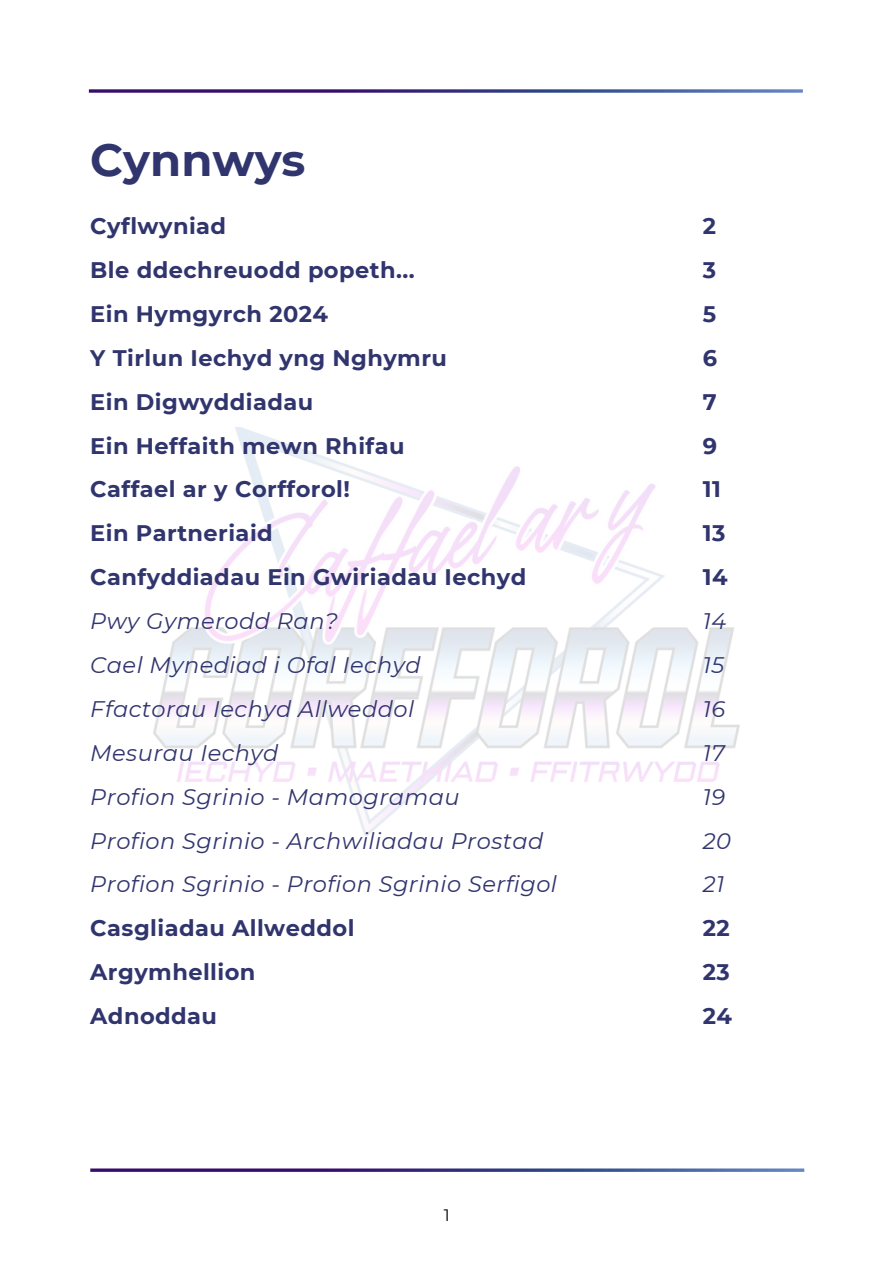
<style>
.page{position:relative;width:894px;height:1264px;background:#fff}
.page>*{position:absolute;margin:0;border:0;box-sizing:border-box;transform-origin:0 0}
.t1{font:700 45px "Montserrat";color:#31356e}
.t2{font:700 22.5px "Montserrat";letter-spacing:.02em;color:#31356e}
.t3{font:italic 22.5px "Montserrat";letter-spacing:.02em;color:#31356e}
.t4{font:16.5px "Montserrat";color:#000}
</style>
<div class="page">
<img style="left:153px;top:427px;width:586px;height:408px">
<svg style="left:89px;top:89px;width:713px;height:4px;background:#595396"></svg>
<p class="t1" style="left:90px;top:132px;width:217px">Cynnwys</p>
<h1 class="t2" style="left:90px;top:212px;width:137px">Cyflwyniad</h1>
<p class="t2" style="left:90px;top:256px;width:326px">Ble ddechreuodd popeth...</p>
<p class="t2" style="left:90px;top:300px;width:239px">Ein Hymgyrch 2024</p>
<p class="t2" style="left:90px;top:344px;width:358px">Y Tirlun Iechyd yng Nghymru</p>
<p class="t2" style="left:90px;top:388px;width:224px">Ein Digwyddiadau</p>
<p class="t2" style="left:90px;top:432px;width:315px">Ein Heffaith mewn Rhifau</p>
<p class="t2" style="left:90px;top:475px;width:261px">Caffael ar y Corfforol!</p>
<p class="t2" style="left:90px;top:519px;width:184px">Ein Partneriaid</p>
<p class="t2" style="left:90px;top:563px;width:437px">Canfyddiadau Ein Gwiriadau Iechyd</p>
<p class="t3" style="left:90px;top:607px;width:249px">Pwy Gymerodd Ran?</p>
<p class="t3" style="left:90px;top:651px;width:332px">Cael Mynediad i Ofal Iechyd</p>
<p class="t3" style="left:90px;top:695px;width:325px">Ffactorau Iechyd Allweddol</p>
<p class="t3" style="left:90px;top:739px;width:190px">Mesurau Iechyd</p>
<p class="t3" style="left:90px;top:783px;width:371px">Profion Sgrinio - Mamogramau</p>
<p class="t3" style="left:90px;top:826px;width:454px">Profion Sgrinio - Archwiliadau Prostad</p>
<p class="t3" style="left:90px;top:870px;width:468px">Profion Sgrinio - Profion Sgrinio Serfigol</p>
<p class="t2" style="left:90px;top:914px;width:266px">Casgliadau Allweddol</p>
<p class="t2" style="left:90px;top:958px;width:167px">Argymhellion</p>
<p class="t2" style="left:90px;top:1002px;width:128px">Adnoddau</p>
<p class="t4" style="left:443px;top:1205px;width:7px">1</p>
<p class="t2" style="left:702px;top:212px;width:15px">2</p>
<p class="t2" style="left:702px;top:256px;width:15px">3</p>
<p class="t2" style="left:702px;top:300px;width:15px">5</p>
<p class="t2" style="left:702px;top:344px;width:16px">6</p>
<p class="t2" style="left:702px;top:388px;width:15px">7</p>
<p class="t2" style="left:702px;top:432px;width:16px">9</p>
<p class="t2" style="left:702px;top:475px;width:20px">11</p>
<p class="t2" style="left:702px;top:519px;width:24px">13</p>
<p class="t2" style="left:702px;top:563px;width:26px">14</p>
<p class="t3" style="left:702px;top:607px;width:25px">14</p>
<p class="t3" style="left:702px;top:651px;width:23px">15</p>
<p class="t3" style="left:702px;top:695px;width:24px">16</p>
<p class="t3" style="left:702px;top:739px;width:23px">17</p>
<p class="t3" style="left:702px;top:783px;width:24px">19</p>
<p class="t3" style="left:702px;top:826px;width:30px">20</p>
<p class="t3" style="left:702px;top:870px;width:23px">21</p>
<p class="t2" style="left:702px;top:914px;width:28px">22</p>
<p class="t2" style="left:702px;top:958px;width:29px">23</p>
<p class="t2" style="left:702px;top:1002px;width:31px">24</p>
</div>
